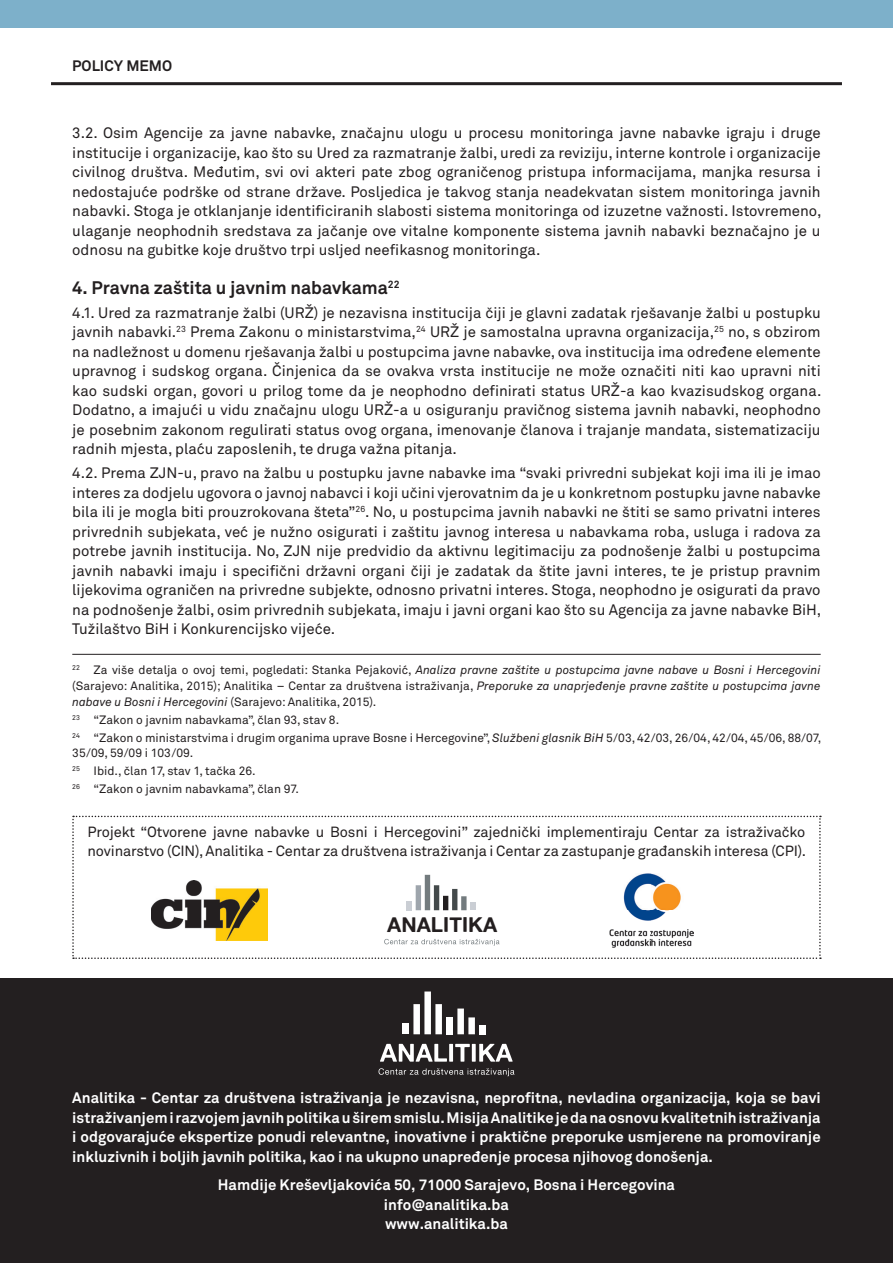
<style>
.page{position:relative;width:893px;height:1263px;background:#fff}
.page>*{position:absolute;margin:0;border:0;box-sizing:border-box;transform-origin:0 0}
.t1{font:20.7px "Alte Haas Grotesk Bold";color:#231e1f}
.t2{font:700 18px "W Akkurat";color:#231f20}
.t3{font:15px/19.5px "W Akkurat";color:#231f20;text-align:justify}
.t4{font:700 15px/19.5px "W Akkurat";color:#fff;text-align:justify}
.t5{font:700 15px "W Akkurat";color:#231f20}
.t6{font:14.7px/19.5px "W Akkurat";letter-spacing:-.01em;color:#231f20}
.t7{font:12px/17.9px "W Akkurat";color:#231f20}
.s1{font-style:italic}
</style>
<div class="page">
<hr style="left:72px;top:654px;width:749px;height:1px;background:#231f20">
<div style="left:0;top:0;width:893px;height:27px;background:#7db0ca"></div>
<hr style="left:51px;top:82px;width:791px;height:3px;background:#231f20">
<svg style="left:72px;top:816px;width:749px;height:143px"></svg>
<div style="left:407px;top:901px;width:5px;height:9px;background:#caced4"></div>
<div style="left:416px;top:885px;width:5px;height:25px;background:#9ea5ac"></div>
<div style="left:425px;top:875px;width:5px;height:35px;background:#737b7e"></div>
<div style="left:434px;top:885px;width:5px;height:25px;background:#444a4b"></div>
<div style="left:443px;top:896px;width:5px;height:14px;background:#231f20"></div>
<div style="left:452px;top:889px;width:5px;height:21px;background:#444a4b"></div>
<div style="left:461px;top:896px;width:6px;height:14px;background:#737b7e"></div>
<div style="left:470px;top:902px;width:6px;height:8px;background:#caced4"></div>
<div style="left:0;top:978px;width:893px;height:285px;background:#231f20"></div>
<svg style="left:380px;top:1044px;width:133px;height:18px"></svg>
<svg style="left:378px;top:1068px;width:136px;height:8px"></svg>
<div style="left:402px;top:1023px;width:7px;height:11px;background:#fff"></div>
<div style="left:413px;top:1004px;width:7px;height:30px;background:#fff"></div>
<div style="left:424px;top:991px;width:7px;height:43px;background:#fff"></div>
<div style="left:435px;top:1004px;width:7px;height:30px;background:#fff"></div>
<div style="left:446px;top:1017px;width:7px;height:17px;background:#fff"></div>
<div style="left:457px;top:1008px;width:7px;height:26px;background:#fff"></div>
<div style="left:468px;top:1017px;width:7px;height:17px;background:#fff"></div>
<div style="left:479px;top:1025px;width:7px;height:9px;background:#fff"></div>
<p class="t5" style="left:72px;top:57px;width:101px">Policy memo</p>
<p class="t3" style="left:72px;top:124px;width:751px">3.2. Osim Agencije za javne nabavke, značajnu ulogu u procesu monitoringa javne nabavke igraju i druge institucije i organizacije, kao što su Ured za razmatranje žalbi, uredi za reviziju, interne kontrole i organizacije civilnog društva. Međutim, svi ovi akteri pate zbog ograničenog pristupa informacijama, manjka resursa i nedostajuće podrške od strane države. Posljedica je takvog stanja neadekvatan sistem monitoringa javnih nabavki. Stoga je otklanjanje identificiranih slabosti sistema monitoringa od izuzetne važnosti. Istovremeno, ulaganje neophodnih sredstava za jačanje ove vitalne komponente sistema javnih nabavki beznačajno je u odnosu na gubitke koje društvo trpi usljed neefikasnog monitoringa.</p>
<p class="t2" style="left:72px;top:276px;width:329px">4. Pravna zaštita u javnim nabavkama<sup>22</sup></p>
<p class="t3" style="left:72px;top:303px;width:751px">4.1. Ured za razmatranje žalbi (URŽ) je nezavisna institucija čiji je glavni zadatak rješavanje žalbi u postupku javnih nabavki.<sup>23</sup> Prema Zakonu o ministarstvima,<sup>24</sup> URŽ je samostalna upravna organizacija,<sup>25</sup> no, s obzirom na nadležnost u domenu rješavanja žalbi u postupcima javne nabavke, ova institucija ima određene elemente upravnog i sudskog organa. Činjenica da se ovakva vrsta institucije ne može označiti niti kao upravni niti kao sudski organ, govori u prilog tome da je neophodno definirati status URŽ-a kao kvazisudskog organa.<br>Dodatno, a imajući u vidu značajnu ulogu URŽ-a u osiguranju pravičnog sistema javnih nabavki, neophodno je posebnim zakonom regulirati status ovog organa, imenovanje članova i trajanje mandata, sistematizaciju radnih mjesta, plaću zaposlenih, te druga važna pitanja.</p>
<p class="t3" style="left:72px;top:464px;width:751px">4.2. Prema ZJN-u, pravo na žalbu u postupku javne nabavke ima “svaki privredni subjekat koji ima ili je imao interes za dodjelu ugovora o javnoj nabavci i koji učini vjerovatnim da je u konkretnom postupku javne nabavke bila ili je mogla biti prouzrokovana šteta”<sup>26</sup>. No, u postupcima javnih nabavki ne štiti se samo privatni interes privrednih subjekata, već je nužno osigurati i zaštitu javnog interesa u nabavkama roba, usluga i radova za potrebe javnih institucija. No, ZJN nije predvidio da aktivnu legitimaciju za podnošenje žalbi u postupcima javnih nabavki imaju i specifični državni organi čiji je zadatak da štite javni interes, te je pristup pravnim lijekovima ograničen na privredne subjekte, odnosno privatni interes. Stoga, neophodno je osigurati da pravo na podnošenje žalbi, osim privrednih subjekata, imaju i javni organi kao što su Agencija za javne nabavke BiH, Tužilaštvo BiH i Konkurencijsko vijeće.</p>
<p class="t7" style="left:72px;top:662px;width:750px;line-height:15.8px;text-align:justify"><sup>22</sup> Za više detalja o ovoj temi, pogledati: Stanka Pejaković, <span class="s1">Analiza pravne zaštite u postupcima javne nabave u Bosni i Hercegovini </span>(Sarajevo: Analitika, 2015); Analitika – Centar za društvena istraživanja, <span class="s1">Preporuke za unaprjeđenje pravne zaštite u postupcima javne nabave u Bosni i Hercegovini</span> (Sarajevo: Analitika, 2015).</p>
<p class="t7" style="left:72px;top:711px;width:750px"><sup>23</sup> “Zakon o javnim nabavkama”, član 93, stav 8.<br><sup>24</sup> “Zakon o ministarstvima i drugim organima uprave Bosne i Hercegovine”, <span class="s1">Službeni glasnik BiH</span> 5/03, 42/03, 26/04, 42/04, 45/06, 88/07,</p>
<p class="t7" style="left:72px;top:744px;width:228px">35/09, 59/09 i 103/09.<br><sup>25</sup> Ibid., član 17, stav 1, tačka 26.<br><sup>26</sup> “Zakon o javnim nabavkama”, član 97.</p>
<p class="t6" style="left:88px;top:822px;width:720px">Projekt “Otvorene javne nabavke u Bosni i Hercegovini” zajednički implementiraju Centar za istraživačko novinarstvo (CIN), Analitika - Centar za društvena istraživanja i Centar za zastupanje građanskih interesa (CPI).</p>
<h1 class="t1" style="left:387px;top:912px;width:111px">ANALITIKA</h1>
<p class="t4" style="left:72px;top:1088px;width:750px">analitika - centar za društvena istraživanja je nezavisna, neprofitna, nevladina organizacija, koja se bavi istraživanjem i razvojem javnih politika u širem smislu. misija analitike je da na osnovu kvalitetnih istraživanja i odgovarajuće ekspertize ponudi relevantne, inovativne i praktične preporuke usmjerene na promoviranje inkluzivnih i boljih javnih politika, kao i na ukupno unapređenje procesa njihovog donošenja.</p>
<p class="t4" style="left:218px;top:1175px;width:459px;text-align:center">Hamdije kreševljakovića 50, 71000 sarajevo, Bosna i Hercegovina info@analitika.ba<br>www.analitika.ba</p>
</div>
